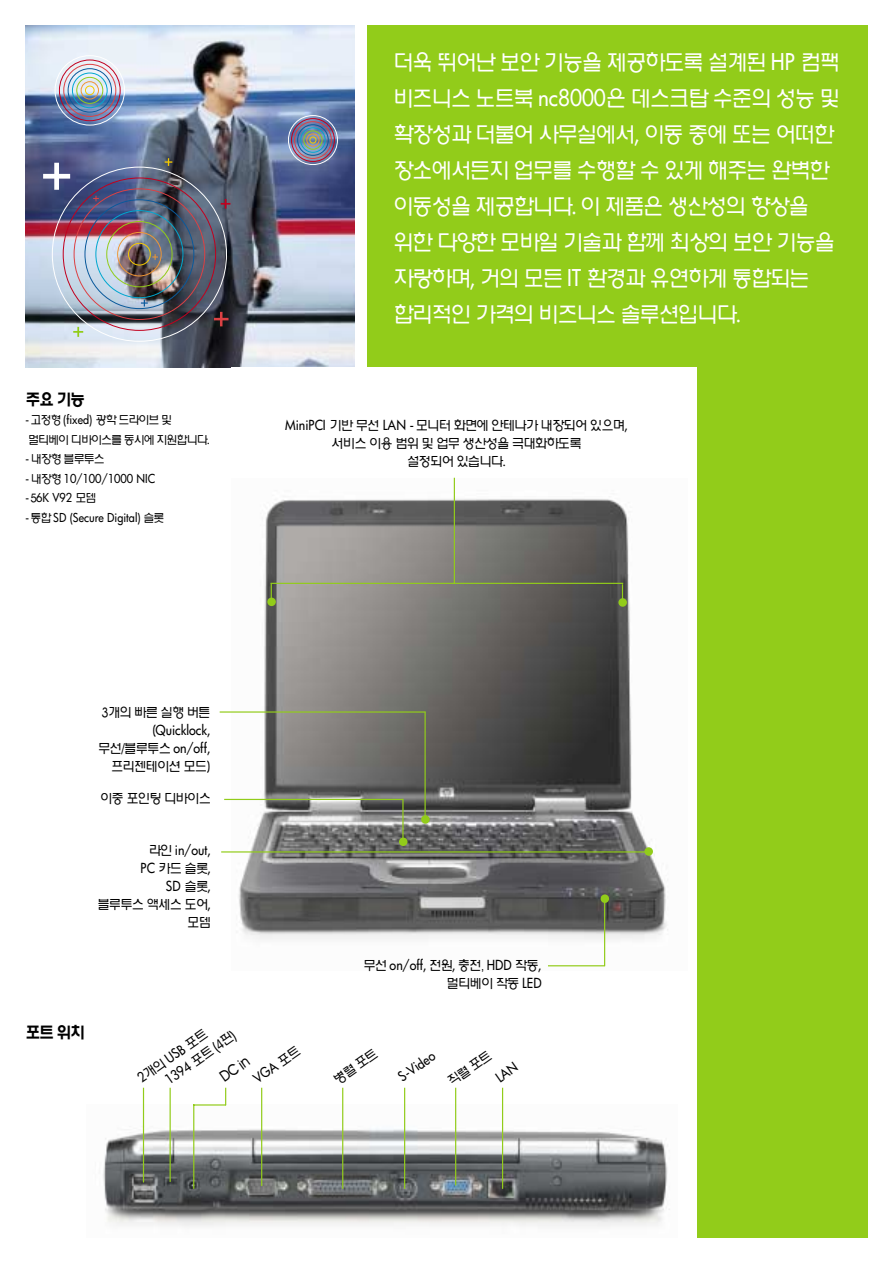
<style>
.page{position:relative;width:893px;height:1262px;background:#fff}
.page>*{position:absolute;margin:0;border:0;box-sizing:border-box;transform-origin:0 0}
.t1{font:300 22.5px/36px "HY Wul Nun";letter-spacing:-.075em;color:#fff;scale:.92 1}
.t2{font:700 16.5px "HY Wul Nun";letter-spacing:-.1em;color:#000;scale:.92 1}
.t3{font:300 15px "HY Wul Nun";color:#000;scale:.92 1}
.t4{font:300 13.5px/18px "HY Wul Nun";letter-spacing:-.075em;color:#000;text-align:right;scale:.92 1}
.t5{font:500 13.5px/17.2px "Futura CE";color:#000;scale:.92 1}
.t6{font:500 12px "Futura CE";color:#000;scale:.92 1}
.t7{font:300 12px/19.5px "HY Wul Nun";letter-spacing:-.09em;color:#000;scale:.92 1}
.s1{font-family:"Futura CE";font-weight:500}
.s2{font-family:"HY Wul Nun";font-weight:300}
</style>
<div class="page">
<img style="left:26px;top:26px;width:329px;height:342px">
<div style="left:367px;top:26px;width:500px;height:1211px;background:#92cc1a"></div>
<div style="left:231px;top:368px;width:465px;height:869px;background:#fff"></div>
<img style="left:231px;top:478px;width:437px;height:489px">
<img style="left:103px;top:1104px;width:567px;height:123px">
<div style="left:106px;top:221px;width:66px;height:66px;border:1px solid #92cc1a;border-radius:50%"></div>
<div style="left:117px;top:232px;width:44px;height:44px;border:1px solid #ef9635;border-radius:50%"></div>
<div style="left:128px;top:243px;width:23px;height:22px;border:1px solid #f5ca00;border-radius:50%"></div>
<svg style="left:43px;top:163px;width:27px;height:27px"></svg>
<svg style="left:165px;top:158px;width:7px;height:8px"></svg>
<svg style="left:221px;top:199px;width:9px;height:10px"></svg>
<svg style="left:214px;top:312px;width:14px;height:14px"></svg>
<svg style="left:73px;top:327px;width:10px;height:10px"></svg>
<svg style="left:141px;top:299px;width:7px;height:7px"></svg>
<svg style="left:93px;top:196px;width:6px;height:5px"></svg>
<svg style="left:152px;top:254px;width:6px;height:6px"></svg>
<div style="left:55px;top:55px;width:70px;height:70px;border:1px solid #fff;border-radius:50%"></div>
<div style="left:59px;top:60px;width:61px;height:61px;border:1px solid #c2001e;border-radius:50%"></div>
<div style="left:64px;top:64px;width:52px;height:53px;border:1px solid #dc4144;border-radius:50%"></div>
<div style="left:68px;top:69px;width:44px;height:43px;border:1px solid #0a599b;border-radius:50%"></div>
<div style="left:72px;top:73px;width:35px;height:35px;border:1px solid #00a7cf;border-radius:50%"></div>
<div style="left:77px;top:77px;width:26px;height:27px;border:1px solid #92cc1a;border-radius:50%"></div>
<div style="left:81px;top:82px;width:18px;height:17px;border:1px solid #ef9635;border-radius:50%"></div>
<div style="left:85px;top:86px;width:9px;height:9px;border:1px solid #f5ca00;border-radius:50%"></div>
<div style="left:288px;top:115px;width:49px;height:50px;border:1px solid #fff;border-radius:50%"></div>
<div style="left:291px;top:118px;width:43px;height:44px;border:1px solid #c2001e;border-radius:50%"></div>
<div style="left:294px;top:122px;width:37px;height:36px;border:1px solid #dc4144;border-radius:50%"></div>
<div style="left:297px;top:125px;width:31px;height:30px;border:1px solid #0a599b;border-radius:50%"></div>
<div style="left:300px;top:128px;width:25px;height:24px;border:1px solid #00a7cf;border-radius:50%"></div>
<div style="left:303px;top:131px;width:19px;height:18px;border:1px solid #92cc1a;border-radius:50%"></div>
<div style="left:307px;top:134px;width:12px;height:12px;border:1px solid #ef9635;border-radius:50%"></div>
<svg style="left:310px;top:137px;width:6px;height:6px"></svg>
<hr style="left:604px;top:897px;width:1px;height:69px;background:#92cc1a">
<hr style="left:548px;top:965px;width:56px;height:1px;background:#92cc1a">
<div style="left:600px;top:894px;width:9px;height:9px;background:#92cc1a;border-radius:50%"></div>
<hr style="left:402px;top:798px;width:1px;height:42px;background:#92cc1a">
<div style="left:399px;top:837px;width:8px;height:9px;background:#92cc1a;border-radius:50%"></div>
<hr style="left:224px;top:799px;width:179px;height:1px;background:#92cc1a">
<hr style="left:424px;top:711px;width:1px;height:107px;background:#92cc1a">
<div style="left:421px;top:815px;width:8px;height:8px;background:#92cc1a;border-radius:50%"></div>
<hr style="left:220px;top:711px;width:205px;height:1px;background:#92cc1a">
<div style="left:644px;top:847px;width:9px;height:8px;background:#92cc1a;border-radius:50%"></div>
<hr style="left:221px;top:851px;width:427px;height:1px;background:#92cc1a">
<hr style="left:454px;top:478px;width:1px;height:106px;background:#92cc1a">
<hr style="left:270px;top:583px;width:353px;height:1px;background:#92cc1a">
<svg style="left:622px;top:584px;width:1px;height:14px"></svg>
<div style="left:618px;top:598px;width:9px;height:8px;background:#92cc1a;border-radius:50%"></div>
<hr style="left:143px;top:1087px;width:1px;height:95px;background:#92cc1a">
<hr style="left:169px;top:1087px;width:2px;height:94px;background:#92cc1a">
<hr style="left:261px;top:1087px;width:1px;height:99px;background:#92cc1a">
<hr style="left:193px;top:1104px;width:1px;height:84px;background:#92cc1a">
<hr style="left:342px;top:1087px;width:1px;height:101px;background:#92cc1a">
<hr style="left:404px;top:1087px;width:1px;height:101px;background:#92cc1a">
<hr style="left:455px;top:1087px;width:1px;height:98px;background:#92cc1a">
<hr style="left:502px;top:1087px;width:1px;height:101px;background:#92cc1a">
<hr style="left:193px;top:1104px;width:33px;height:1px;background:#92cc1a">
<svg style="left:225px;top:1087px;width:1px;height:17px"></svg>
<svg style="left:271px;top:584px;width:1px;height:13px"></svg>
<div style="left:267px;top:597px;width:9px;height:9px;background:#92cc1a;border-radius:50%"></div>
<p class="t2" style="left:26px;top:392px;width:66px">주요 기능</p>
<p class="t7" style="left:26px;top:411px;width:202px"><span class="s1">-</span> 고정형<span class="s1">(fixed)</span> 광학드라이브및 멀티베이 디바이스를 동시에 지원합니다<span class="s1">.</span></p>
<p class="t7" style="left:26px;top:450px;width:88px"><span class="s1">-</span> 내장형 블루투스</p>
<p class="t6" style="left:26px;top:472px;width:142px">-<span class="s2">내장형</span>10/100/1000 NIC</p>
<p class="t6" style="left:26px;top:492px;width:79px">- <span class="s2">5</span>6K V92 <span class="s2">모뎀</span></p>
<p class="t6" style="left:26px;top:511px;width:152px">- <span class="s2">통합</span>SD (Secure Digital) <span class="s2">슬롯</span></p>
<p class="t4" style="left:101px;top:704px;width:120px">3개의 빠른 실행 버튼</p>
<p class="t5" style="left:152px;top:722px;width:65px"><span class="s2">(</span>Quicklock,</p>
<p class="t4" style="left:98px;top:740px;width:124px">무선/블루투스 <span class="s1">on/off, </span>프리젠테이션 모드)</p>
<p class="t4" style="left:100px;top:790px;width:122px">이중 포인팅 디바이스</p>
<p class="t5" style="left:149px;top:842px;width:69px"><span class="s2">라인</span> in/out,</p>
<p class="t4" style="left:141px;top:860px;width:78px"><span class="s1">PC</span> 카드 슬롯<span class="s1">,</span></p>
<p class="t5" style="left:166px;top:878px;width:51px">SD <span class="s2">슬롯</span>,</p>
<p class="t4" style="left:97px;top:896px;width:125px">블루투스 액세스 도어<span class="s1">, </span>모뎀</p>
<p class="t1" style="left:393px;top:46px;width:487px">더욱 뛰어난 보안 기능을 제공하도록 설계된 <span class="s1">HP</span> 컴팩 비즈니스 노트북 <span class="s1">nc8000</span>은 데스크탑 수준의 성능 및 확장성과 더불어 사무실에서<span class="s1">,</span> 이동 중에 또는 어떠한 장소에서든지 업무를 수행할 수 있게 해주는 완벽한 이동성을 제공합니다<span class="s1">.</span> 이 제품은 생산성의 향상을 위한 다양한 모바일 기술과 함께 최상의 보안 기능을 자랑하며<span class="s1">,</span> 거의 모든 <span class="s1">IT</span> 환경과 유연하게 통합되는 합리적인 가격의 비즈니스 솔루션입니다<span class="s1">.</span></p>
<p class="t4" style="left:285px;top:418px;width:374px;text-align:center"><span class="s1">MiniPCI</span> 기반 무선 <span class="s1">LAN -</span> 모니터 화면에 안테나가 내장되어 있으며<span class="s1">, </span>서비스 이용 범위 및 업무 생산성을 극대화하도록<br>설정되어 있습니다<span class="s1">.</span></p>
<p class="t5" style="left:363px;top:957px;width:195px"><span class="s2">무선</span> on/off, <span class="s2">전원</span>, <span class="s2">충전,</span> HDD <span class="s2">작동</span>,</p>
<p class="t4" style="left:446px;top:975px;width:105px">멀티베이 작동 <span class="s1">LED</span></p>
<p class="t2" style="left:26px;top:1025px;width:66px">포트 위치</p>
<p class="t5" style="left:152px;top:1060px;width:91px;text-indent:-21px;rotate:-35deg">2<span class="s2">개의</span> USB <span class="s2">포트<br></span>1394 <span class="s2">포트</span> (<span class="s2">4핀</span>)</p>
<p class="t5" style="left:250px;top:1073px;width:60px;rotate:-35deg">VGA <span class="s2">포트</span></p>
<p class="t4" style="left:331px;top:1074px;width:56px;rotate:-35deg">병렬 포트</p>
<p class="t5" style="left:395px;top:1071px;width:47px;rotate:-35deg">S-Video</p>
<p class="t4" style="left:445px;top:1076px;width:56px;rotate:-35deg">직렬 포트</p>
<p class="t3" style="left:217px;top:1073px;width:38px;rotate:-35deg">DC in</p>
</div>
